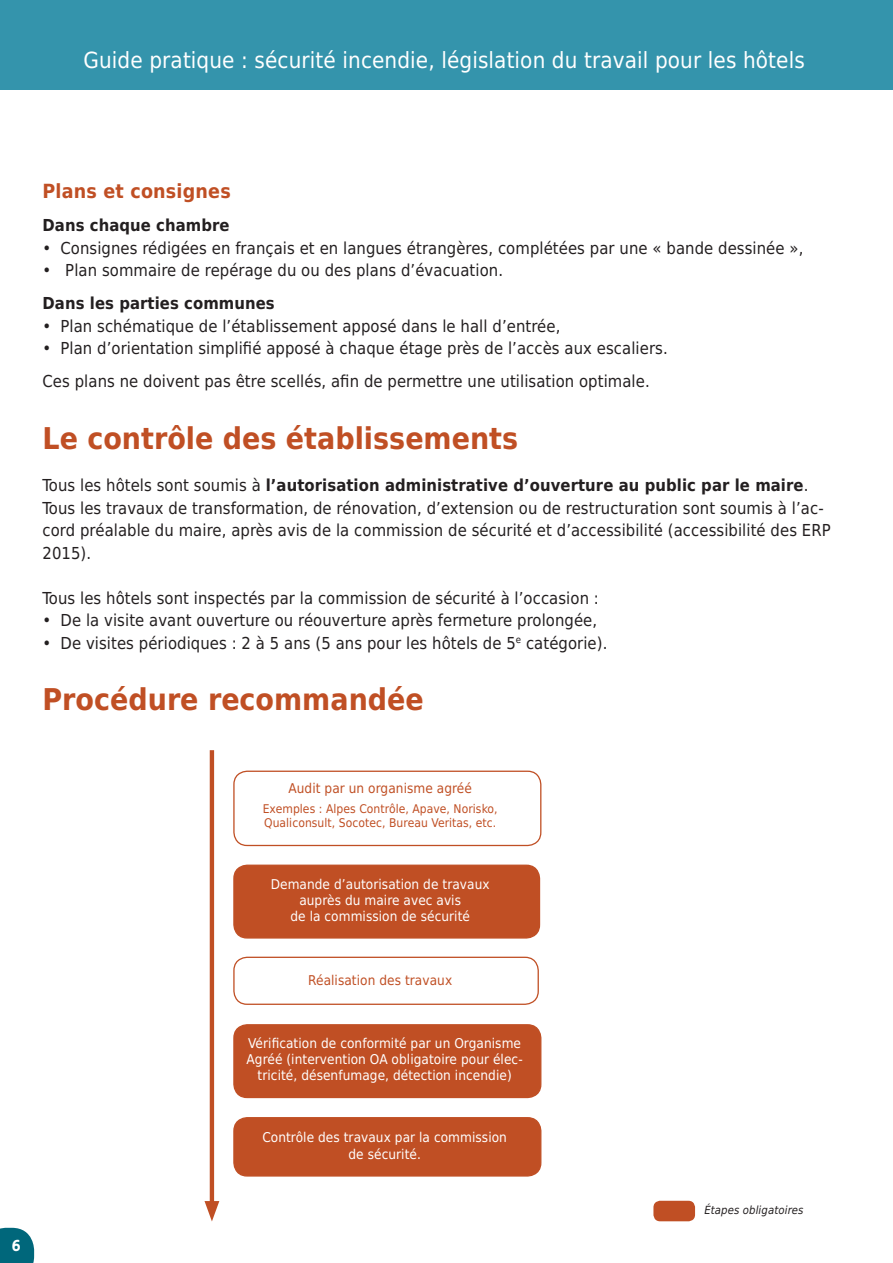
<style>
.page{position:relative;width:893px;height:1263px;background:#fff}
.page>*{position:absolute;margin:0;border:0;box-sizing:border-box;transform-origin:0 0}
.SOUS_TITRE_paragraph{font:700 30px "DejaVu Sans Condensed";color:#c04f24}
.TITRE_rubrique_haut{font:22.35px "DejaVu Sans Condensed";letter-spacing:.005em;color:#fff}
.Sous_titre_2_orange{font:700 19.5px "DejaVu Sans Condensed";letter-spacing:.01em;color:#c04f24}
.Texte_nomal{font:16.5px/22.5px "DejaVu Sans Condensed";letter-spacing:.005em;color:#231f20}
.Texte_nomal-2{font:700 16.5px "DejaVu Sans Condensed";letter-spacing:.005em;color:#231f20}
.t1{font:700 15.75px "Ligurino";color:#fff}
.Texte_organigramme_b{font:13.5px/16.2px "DejaVu Sans Condensed";letter-spacing:.005em;color:#fff;text-align:center}
.Texte_organigramme_o{font:13.5px "DejaVu Sans Condensed";letter-spacing:.005em;color:#c04f24}
.Texte_organigramme_o-2{font:12px "DejaVu Sans Condensed";letter-spacing:.005em;color:#c04f24}
.Note_7_5_pt_italique{font:italic 11.25px "DejaVu Sans Condensed";letter-spacing:.01em;color:#231f20}
.s1{font-weight:400}
</style>
<div class="page">
<svg style="left:0;top:1228px;width:34px;height:35px"></svg>
<div style="left:233px;top:771px;width:308px;height:75px;border:1px solid #c04f24;border-radius:13px"></div>
<div style="left:653px;top:1201px;width:42px;height:20px;background:#c04f24;border-radius:7px"></div>
<div style="left:234px;top:865px;width:305px;height:73px;background:#c04f24;border-radius:13px"></div>
<div style="left:233px;top:864px;width:307px;height:74px;border:1px solid #c04f24;border-radius:13px"></div>
<div style="left:233px;top:957px;width:306px;height:48px;border:1px solid #c04f24;border-radius:13px"></div>
<hr style="left:210px;top:750px;width:4px;height:459px;background:#c04f24">
<svg style="left:204px;top:1201px;width:15px;height:20px"></svg>
<div style="left:234px;top:1025px;width:307px;height:72px;background:#c04f24;border-radius:13px"></div>
<div style="left:233px;top:1024px;width:308px;height:74px;border:1px solid #c04f24;border-radius:13px"></div>
<div style="left:234px;top:1118px;width:307px;height:58px;background:#c04f24;border-radius:13px"></div>
<div style="left:233px;top:1117px;width:308px;height:59px;border:1px solid #c04f24;border-radius:13px"></div>
<div style="left:0;top:0;width:893px;height:90px;background:#3494ac"></div>
<p class="TITRE_rubrique_haut" style="left:84px;top:42px;width:723px">Guide pratique : sécurité incendie, législation du travail pour les hôtels</p>
<p class="Sous_titre_2_orange" style="left:43px;top:176px;width:190px">Plans et consignes</p>
<p class="Texte_nomal-2" style="left:43px;top:212px;width:189px">Dans chaque chambre</p>
<p class="Texte_nomal" style="left:43px;top:236px;width:762px">• Consignes rédigées en français et en langues étrangères, complétées par une « bande dessinée »,</p>
<p class="Texte_nomal" style="left:43px;top:259px;width:462px">• Plan sommaire de repérage du ou des plans d’évacuation.</p>
<p class="Texte_nomal-2" style="left:43px;top:290px;width:234px">Dans les parties communes</p>
<p class="Texte_nomal" style="left:43px;top:314px;width:519px">• Plan schématique de l’établissement apposé dans le hall d’entrée,</p>
<p class="Texte_nomal" style="left:43px;top:337px;width:627px">• Plan d’orientation simplifié apposé à chaque étage près de l’accès aux escaliers.</p>
<p class="Texte_nomal" style="left:43px;top:370px;width:609px">Ces plans ne doivent pas être scellés, afin de permettre une utilisation optimale.</p>
<p class="SOUS_TITRE_paragraph" style="left:43px;top:414px;width:477px">Le contrôle des établissements</p>
<p class="Texte_nomal-2" style="left:43px;top:472px;width:767px"><span class="s1">Tous les hôtels sont soumis à</span> l’autorisation administrative d’ouverture au public par le maire<span class="s1">.</span></p>
<p class="Texte_nomal" style="left:43px;top:496px;width:790px">Tous les travaux de transformation, de rénovation, d’extension ou de restructuration sont soumis à l’ac&shy;cord préalable du maire, après avis de la commission de sécurité et d’accessibilité (accessibilité des ERP<br>2015).</p>
<p class="Texte_nomal" style="left:43px;top:586px;width:558px">Tous les hôtels sont inspectés par la commission de sécurité à l’occasion :</p>
<p class="Texte_nomal" style="left:43px;top:608px;width:556px">• De la visite avant ouverture ou réouverture après fermeture prolongée,</p>
<p class="Texte_nomal" style="left:43px;top:631px;width:566px">• De visites périodiques : 2 à 5 ans (5 ans pour les hôtels de 5<sup>e</sup> catégorie).</p>
<p class="SOUS_TITRE_paragraph" style="left:43px;top:675px;width:383px">Procédure recommandée</p>
<p class="t1" style="left:12px;top:1236px;width:10px">6</p>
<p class="Texte_organigramme_o" style="left:288px;top:778px;width:185px">Audit par un organisme agréé</p>
<p class="Texte_organigramme_o-2" style="left:263px;top:799px;width:236px">Exemples : Alpes Contrôle, Apave, Norisko,</p>
<p class="Texte_organigramme_o-2" style="left:264px;top:813px;width:234px">Qualiconsult, Socotec, Bureau Veritas, etc.</p>
<p class="Texte_organigramme_b" style="left:271px;top:876px;width:220px">Demande d’autorisation de travaux auprès du maire avec avis</p>
<p class="Texte_organigramme_b" style="left:290px;top:908px;width:181px">de la commission de sécurité</p>
<p class="Texte_organigramme_o" style="left:308px;top:969px;width:145px">Réalisation des travaux</p>
<p class="Texte_organigramme_b" style="left:247px;top:1035px;width:278px">Vérification de conformité par un Organisme<br>Agréé (intervention OA obligatoire pour élec&shy;tricité, désenfumage, détection incendie)</p>
<p class="Texte_organigramme_b" style="left:262px;top:1129px;width:246px">Contrôle des travaux par la commission</p>
<p class="Texte_organigramme_b" style="left:348px;top:1145px;width:74px">de sécurité.</p>
<p class="Note_7_5_pt_italique" style="left:704px;top:1202px;width:101px">Étapes obligatoires</p>
</div>
